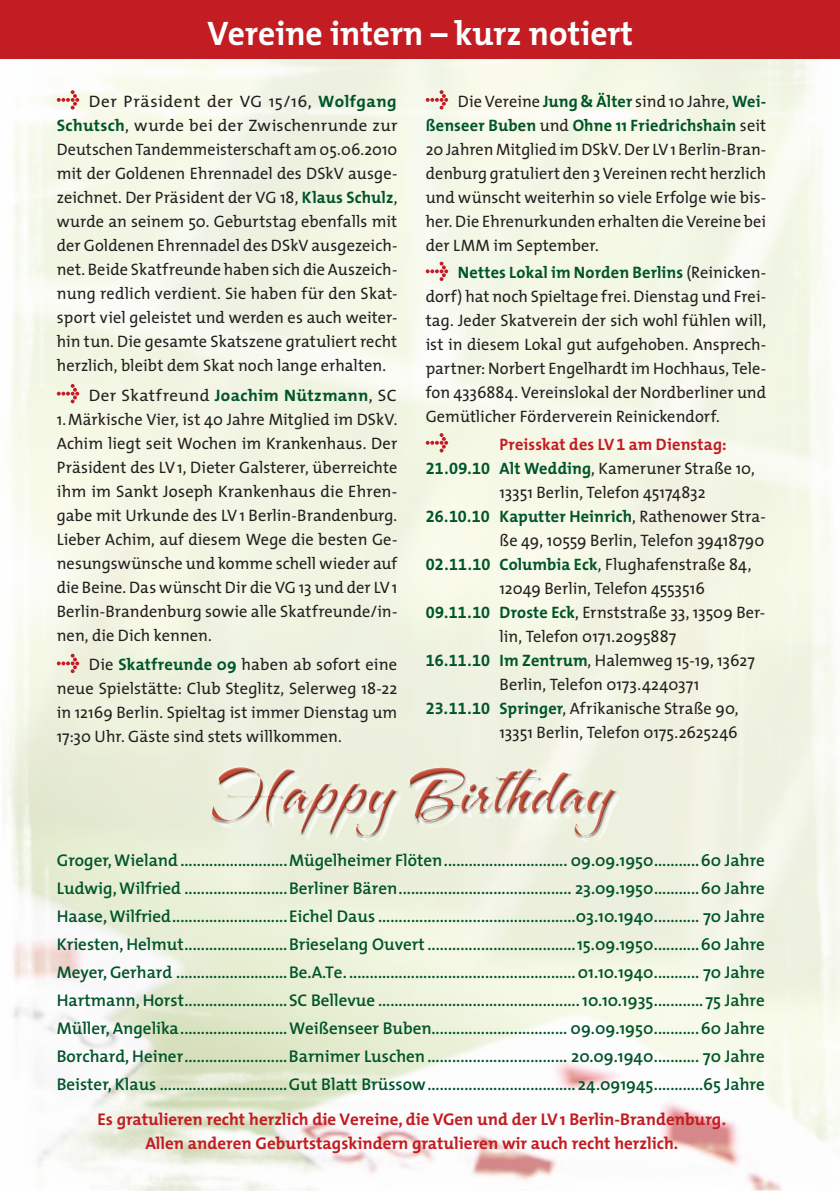
<style>
.page{position:relative;width:840px;height:1191px;background:#fff}
.page>*{position:absolute;margin:0;border:0;box-sizing:border-box;transform-origin:0 0}
.t1{font:700 34.2px "The Mix 7";color:#fff}
.t2{font:600 17px/28px "The Mix 6";color:#00542a;text-align:justify}
.t3{font:700 17px/24px "The Mix 7";color:#c31c22;text-align:center}
.t4{font:16.6px/24px "The Mix 5";letter-spacing:.005em;color:#231f20;text-align:justify}
.t5{font:700 16.6px "The Mix 7";letter-spacing:.01em;color:#00542a}
.t6{font:700 16.6px "The Mix 7";letter-spacing:.01em;color:#c31c22}
.s1{font-family:"The Mix 7";font-weight:700;color:#00542a}
.s2{font-family:"The Mix 5";font-weight:400;color:#231f20}
.s3{font-family:"The Mix 7 Bold Expert";font-weight:400}
.s4{font-family:"The Mix 7 Bold Expert";color:#00542a}
</style>
<div class="page">
<img style="left:0;top:58px;width:839px;height:1133px">
<div style="left:0;top:0;width:839px;height:58px;background:#c31c22"></div>
<svg style="left:57px;top:90px;width:22px;height:20px"></svg>
<svg style="left:57px;top:384px;width:22px;height:19px"></svg>
<svg style="left:57px;top:653px;width:22px;height:20px"></svg>
<svg style="left:425px;top:90px;width:23px;height:20px"></svg>
<svg style="left:425px;top:262px;width:23px;height:19px"></svg>
<svg style="left:425px;top:433px;width:23px;height:19px"></svg>
<div style="left:217px;top:773px;width:404px;height:68px;background:#edf0dd"></div>
<div style="left:211px;top:766px;width:406px;height:70px;background:#fff;opacity:.55"></div>
<div style="left:211px;top:769px;width:406px;height:68px;background:#231f20;opacity:.54"></div>
<h1 class="t1" style="left:207px;top:4px;width:427px">Vereine intern – kurz notiert</h1>
<p class="t4" style="left:57px;top:89px;width:342px;text-indent:32px">Der Präsident der VG 15/16, <span class="s1">Wolfgang Schutsch</span>, wurde bei der Zwischenrunde zur Deutschen Tandemmeisterschaft am 05.06.2010 mit der Goldenen Ehrennadel des DSkV ausge&shy;zeichnet. Der Präsident der VG 18, <span class="s1">Klaus Schulz</span>, wurde an seinem 50. Geburtstag ebenfalls mit der Goldenen Ehrennadel des DSkV ausgezeich&shy;net. Beide Skatfreunde haben sich die Auszeich&shy;nung redlich verdient. Sie haben für den Skat&shy;sport viel geleistet und werden es auch weiter&shy;hin tun. Die gesamte Skatszene gratuliert recht herzlich, bleibt dem Skat noch lange erhalten.</p>
<p class="t4" style="left:57px;top:382px;width:342px;text-indent:32px">Der Skatfreund <span class="s1">Joachim Nützmann</span>, SC 1.Märkische Vier, ist 40 Jahre Mitglied im DSkV.<br>Achim liegt seit Wochen im Krankenhaus. Der Präsident des LV1, Dieter Galsterer, überreichte ihm im Sankt Joseph Krankenhaus die Ehren&shy;gabe mit Urkunde des LV1 Berlin-Brandenburg.<br>Lieber Achim, auf diesem Wege die besten Ge&shy;nesungswünsche und komme schell wieder auf die Beine. Das wünscht Dir die VG 13 und der LV1<br>Berlin-Brandenburg sowie alle Skatfreunde/in&shy;nen, die Dich kennen.</p>
<p class="t4" style="left:57px;top:652px;width:342px;text-indent:32px">Die <span class="s1">Skatfreunde 09</span> haben ab sofort eine neue Spielstätte: Club Steglitz, Selerweg 18-22 in 12169 Berlin. Spieltag ist immer Dienstag um 17:30 Uhr. Gäste sind stets willkommen.</p>
<p class="t4" style="left:457px;top:89px;width:310px">Die Vereine <span class="s1">Jung &amp; Älter</span> sind 10 Jahre, <span class="s1">Wei-</span></p>
<p class="t5" style="left:425px;top:111px;width:342px">ßenseer Buben <span class="s2">und</span> Ohne 11 Friedrichshain <span class="s2">seit</span></p>
<p class="t4" style="left:425px;top:137px;width:342px">20 Jahren Mitglied im DSkV. Der LV1 Berlin-Bran&shy;denburg gratuliert den 3 Vereinen recht herzlich und wünscht weiterhin so viele Erfolge wie bis&shy;her. Die Ehrenurkunden erhalten die Vereine bei der LMM im September.</p>
<p class="t5" style="left:457px;top:259px;width:310px">Nettes Lokal im Norden Berlins <span class="s2">(Reinicken-</span></p>
<p class="t4" style="left:425px;top:284px;width:342px">dorf) hat noch Spieltage frei. Dienstag und Frei&shy;tag. Jeder Skatverein der sich wohl fühlen will, ist in diesem Lokal gut aufgehoben. Ansprech&shy;partner: Norbert Engelhardt im Hochhaus, Tele&shy;fon 4336884. Vereinslokal der Nordberliner und Gemütlicher Förderverein Reinickendorf.</p>
<p class="t6" style="left:499px;top:430px;width:228px">Preisskat des LV<span class="s3">1</span> am Dienstag:</p>
<p class="t4" style="left:499px;top:455px;width:257px;text-indent:-74px"><span class="s4">21.09.10</span> <span class="s1">Alt Wedding</span>, Kameruner Straße 10,<br>13351 Berlin, Telefon 45174832</p>
<p class="t5" style="left:425px;top:502px;width:341px"><span class="s3">26.10.10</span> Kaputter Heinrich<span class="s2">, Rathenower Stra-</span></p>
<p class="t4" style="left:499px;top:527px;width:266px">ße 49, 10559 Berlin, Telefon 39418790</p>
<p class="t4" style="left:425px;top:551px;width:327px"><span class="s4">02.11.10</span> <span class="s1">Columbia Eck</span>, Flughafenstraße 84,</p>
<p class="t4" style="left:499px;top:575px;width:207px">12049 Berlin, Telefon 4553516</p>
<p class="t4" style="left:425px;top:599px;width:341px"><span class="s4">09.11.10</span> <span class="s1">Droste Eck</span>, Ernststraße 33, 13509 Ber-</p>
<p class="t4" style="left:499px;top:623px;width:178px">lin, Telefon 0171.2095887</p>
<p class="t4" style="left:425px;top:647px;width:330px"><span class="s4">16.11.10</span> <span class="s1">Im Zentrum</span>, Halemweg 15-19, 13627</p>
<p class="t4" style="left:499px;top:671px;width:201px">Berlin, Telefon 0173.4240371</p>
<p class="t4" style="left:425px;top:695px;width:314px"><span class="s4">23.11.10</span> <span class="s1">Springer</span>, Afrikanische Straße 90,</p>
<p class="t4" style="left:499px;top:719px;width:239px">13351 Berlin, Telefon 0175.2625246</p>
<p class="t2" style="left:57px;top:846px;width:709px">Groger, Wieland..........................Mügelheimer Flöten.............................. 09.09.1950...........60 Jahre Ludwig, Wilfried .........................Berliner Bären.......................................... 23.09.1950...........60 Jahre Haase, Wilfried............................Eichel Daus ................................................03.10.1940........... 70 Jahre Kriesten, Helmut.........................Brieselang Ouvert ....................................15.09.1950...........60 Jahre Meyer, Gerhard ...........................Be.A.Te. .......................................................01.10.1940........... 70 Jahre Hartmann, Horst.........................SC Bellevue .................................................10.10.1935............ 75 Jahre Müller, Angelika..........................Weißenseer Buben................................. 09.09.1950...........60 Jahre Borchard, Heiner.........................Barnimer Luschen.................................. 20.09.1940........... 70 Jahre Beister, Klaus ...............................Gut Blatt Brüssow.................................... 24.091945............65 Jahre</p>
<p class="t3" style="left:97px;top:1107px;width:629px">Es gratulieren recht herzlich die Vereine, die VGen und der LV1 Berlin-Brandenburg.<br>Allen anderen Geburtstagskindern gratulieren wir auch recht herzlich.</p>
</div>
